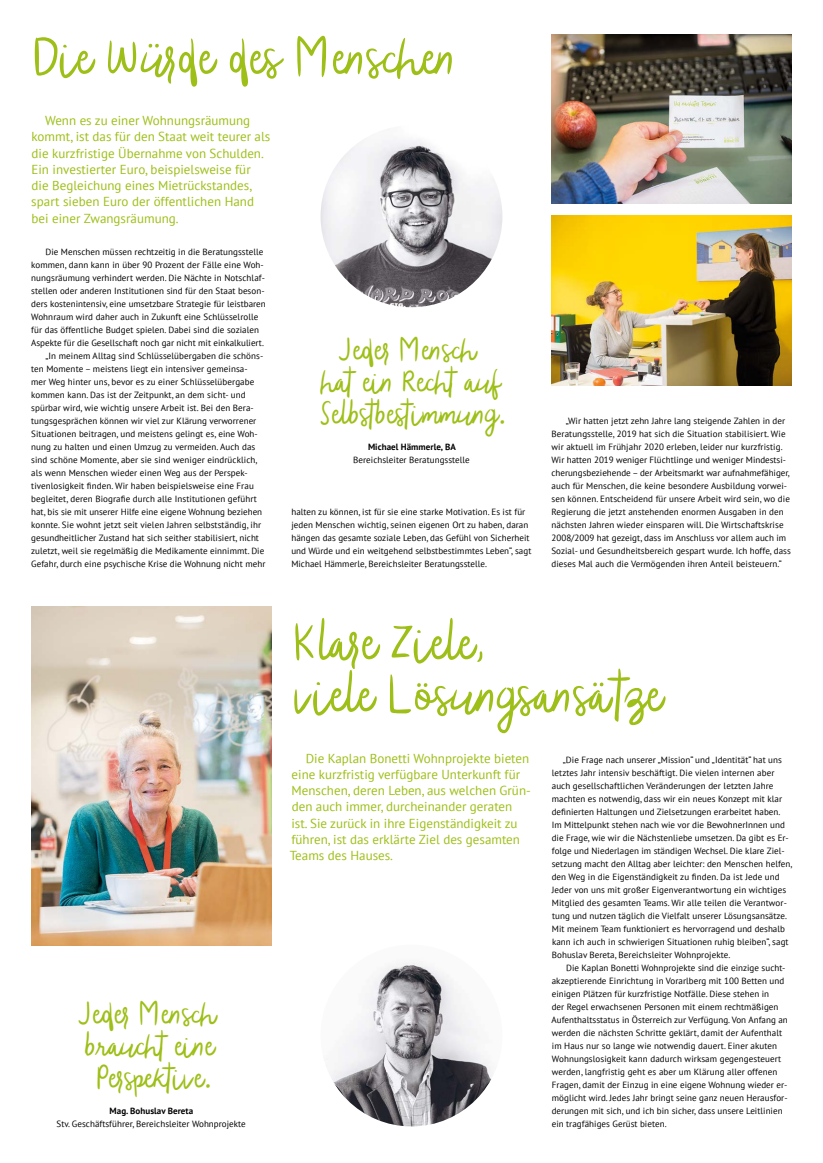
<style>
.page{position:relative;width:823px;height:1163px;background:#fff}
.page>*{position:absolute;margin:0;border:0;box-sizing:border-box;transform-origin:0 0}
.t1{font:300 50px/52px "Blog Script";color:#9dbf17}
.t2{font:300 30px/32px "Blog Script";color:#9dbf17;text-align:center}
.t3{font:13px/16.2px "PT Sans";color:#9dbf17}
.t4{font:9px/13px "PT Sans";letter-spacing:.005em;color:#000}
.t5{font:700 9px "PT Sans";letter-spacing:.005em;color:#000}
</style>
<div class="page">
<img style="left:31px;top:606px;width:240px;height:338px">
<img style="left:320px;top:944px;width:182px;height:182px;border-radius:91px">
<img style="left:320px;top:125px;width:182px;height:182px;border-radius:91px">
<img style="left:551px;top:34px;width:240px;height:169px">
<img style="left:551px;top:216px;width:240px;height:169px">
<h1 class="t1" style="left:32px;top:30px;width:423px">Die Würde des Menschen</h1>
<p class="t3" style="left:31px;top:112px;width:240px;text-indent:14px">Wenn es zu einer Wohnungsräumung kommt, ist das für den Staat weit teurer als die kurzfristige Übernahme von Schulden.<br>Ein investierter Euro, beispielsweise für die Begleichung eines Mietrückstandes, spart sieben Euro der öffentlichen Hand bei einer Zwangsräumung.</p>
<p class="t4" style="left:45px;top:245px;width:219px">Die Menschen müssen rechtzeitig in die Beratungsstelle</p>
<p class="t4" style="left:31px;top:258px;width:234px">kommen, dann kann in über 90 Prozent der Fälle eine Woh-</p>
<p class="t4" style="left:31px;top:271px;width:235px">nungsräumung verhindert werden. Die Nächte in Notschlaf-</p>
<p class="t4" style="left:31px;top:284px;width:235px">stellen oder anderen Institutionen sind für den Staat beson-</p>
<p class="t4" style="left:31px;top:297px;width:236px">ders kostenintensiv, eine umsetzbare Strategie für leistbaren</p>
<p class="t4" style="left:31px;top:310px;width:228px">Wohnraum wird daher auch in Zukunft eine Schlüsselrolle</p>
<p class="t4" style="left:31px;top:323px;width:229px">für das öffentliche Budget spielen. Dabei sind die sozialen</p>
<p class="t4" style="left:31px;top:336px;width:234px">Aspekte für die Gesellschaft noch gar nicht mit einkalkuliert.</p>
<p class="t4" style="left:45px;top:349px;width:219px">„In meinem Alltag sind Schlüsselübergaben die schöns-</p>
<p class="t4" style="left:31px;top:362px;width:218px">ten Momente – meistens liegt ein intensiver gemeinsa-</p>
<p class="t4" style="left:31px;top:375px;width:224px">mer Weg hinter uns, bevor es zu einer Schlüsselübergabe</p>
<p class="t4" style="left:31px;top:388px;width:216px">kommen kann. Das ist der Zeitpunkt, an dem sicht- und</p>
<p class="t4" style="left:31px;top:401px;width:224px">spürbar wird, wie wichtig unsere Arbeit ist. Bei den Bera-</p>
<p class="t4" style="left:31px;top:414px;width:226px">tungsgesprächen können wir viel zur Klärung verworrener</p>
<p class="t4" style="left:31px;top:427px;width:228px">Situationen beitragen, und meistens gelingt es, eine Woh-</p>
<p class="t4" style="left:31px;top:440px;width:225px">nung zu halten und einen Umzug zu vermeiden. Auch das</p>
<p class="t4" style="left:31px;top:453px;width:228px">sind schöne Momente, aber sie sind weniger eindrücklich,</p>
<p class="t4" style="left:31px;top:466px;width:218px">als wenn Menschen wieder einen Weg aus der Perspek-</p>
<p class="t4" style="left:31px;top:479px;width:224px">tivenlosigkeit finden. Wir haben beispielsweise eine Frau</p>
<p class="t4" style="left:31px;top:492px;width:227px">begleitet, deren Biografie durch alle Institutionen geführt</p>
<p class="t4" style="left:31px;top:505px;width:232px">hat, bis sie mit unserer Hilfe eine eigene Wohnung beziehen</p>
<p class="t4" style="left:31px;top:518px;width:231px">konnte. Sie wohnt jetzt seit vielen Jahren selbstständig, ihr</p>
<p class="t4" style="left:31px;top:531px;width:229px">gesundheitlicher Zustand hat sich seither stabilisiert, nicht</p>
<p class="t4" style="left:31px;top:544px;width:234px">zuletzt, weil sie regelmäßig die Medikamente einnimmt. Die</p>
<p class="t4" style="left:31px;top:557px;width:235px">Gefahr, durch eine psychische Krise die Wohnung nicht mehr</p>
<h2 class="t2" style="left:319px;top:333px;width:187px">Jeder Mensch<br>hat ein Recht auf<br>Selbstbestimmung.</h2>
<p class="t5" style="left:368px;top:441px;width:89px">Michael Hämmerle, BA</p>
<p class="t4" style="left:353px;top:453px;width:118px">Bereichsleiter Beratungsstelle</p>
<p class="t4" style="left:291px;top:505px;width:241px">halten zu können, ist für sie eine starke Motivation. Es ist für jeden Menschen wichtig, seinen eigenen Ort zu haben, daran hängen das gesamte soziale Leben, das Gefühl von Sicherheit und Würde und ein weitgehend selbstbestimmtes Leben“, sagt Michael Hämmerle, Bereichsleiter Beratungsstelle.</p>
<p class="t4" style="left:551px;top:414px;width:241px;text-indent:14px">„Wir hatten jetzt zehn Jahre lang steigende Zahlen in der Beratungsstelle, 2019 hat sich die Situation stabilisiert. Wie wir aktuell im Frühjahr 2020 erleben, leider nur kurzfristig.<br>Wir hatten 2019 weniger Flüchtlinge und weniger Mindestsi&shy;cherungsbeziehende – der Arbeitsmarkt war aufnahmefähiger, auch für Menschen, die keine besondere Ausbildung vorwei&shy;sen können. Entscheidend für unsere Arbeit wird sein, wo die Regierung die jetzt anstehenden enormen Ausgaben in den nächsten Jahren wieder einsparen will. Die Wirtschaftskrise 2008/2009 hat gezeigt, dass im Anschluss vor allem auch im Sozial- und Gesundheitsbereich gespart wurde. Ich hoffe, dass dieses Mal auch die Vermögenden ihren Anteil beisteuern.“</p>
<h2 class="t2" style="left:78px;top:996px;width:137px">Jeder Mensch braucht eine<br>Perspektive.</h2>
<p class="t5" style="left:109px;top:1104px;width:85px">Mag. Bohuslav Bereta</p>
<p class="t4" style="left:56px;top:1116px;width:191px">Stv. Geschäftsführer, Bereichsleiter Wohnprojekte</p>
<h1 class="t1" style="left:291px;top:615px;width:369px">Klare Ziele,<br>viele Lösungsansätze</h1>
<p class="t3" style="left:289px;top:749px;width:242px;text-indent:16px">Die Kaplan Bonetti Wohnprojekte bieten eine kurzfristig verfügbare Unterkunft für Menschen, deren Leben, aus welchen Grün&shy;den auch immer, durcheinander geraten<br>ist. Sie zurück in ihre Eigenständigkeit zu führen, ist das erklärte Ziel des gesamten Teams des Hauses.</p>
<p class="t4" style="left:551px;top:752px;width:242px;text-indent:11px">„Die Frage nach unserer „Mission“ und „Identität“ hat uns letztes Jahr intensiv beschäftigt. Die vielen internen aber auch gesellschaftlichen Veränderungen der letzten Jahre machten es notwendig, dass wir ein neues Konzept mit klar definierten Haltungen und Zielsetzungen erarbeitet haben.<br>Im Mittelpunkt stehen nach wie vor die BewohnerInnen und die Frage, wie wir die Nächstenliebe umsetzen. Da gibt es Er&shy;folge und Niederlagen im ständigen Wechsel. Die klare Ziel&shy;setzung macht den Alltag aber leichter: den Menschen helfen, den Weg in die Eigenständigkeit zu finden. Da ist Jede und Jeder von uns mit großer Eigenverantwortung ein wichtiges Mitglied des gesamten Teams. Wir alle teilen die Verantwor&shy;tung und nutzen täglich die Vielfalt unserer Lösungsansätze.<br>Mit meinem Team funktioniert es hervorragend und deshalb kann ich auch in schwierigen Situationen ruhig bleiben“, sagt Bohuslav Bereta, Bereichsleiter Wohnprojekte.</p>
<p class="t4" style="left:551px;top:960px;width:238px;text-indent:15px">Die Kaplan Bonetti Wohnprojekte sind die einzige sucht&shy;akzeptierende Einrichtung in Vorarlberg mit 100 Betten und einigen Plätzen für kurzfristige Notfälle. Diese stehen in<br>der Regel erwachsenen Personen mit einem rechtmäßigen Aufenthaltsstatus in Österreich zur Verfügung. Von Anfang an werden die nächsten Schritte geklärt, damit der Aufenthalt im Haus nur so lange wie notwendig dauert. Einer akuten Wohnungslosigkeit kann dadurch wirksam gegengesteuert werden, langfristig geht es aber um Klärung aller offenen Fragen, damit der Einzug in eine eigene Wohnung wieder er&shy;möglicht wird. Jedes Jahr bringt seine ganz neuen Herausfor&shy;derungen mit sich, und ich bin sicher, dass unsere Leitlinien ein tragfähiges Gerüst bieten.</p>
</div>
